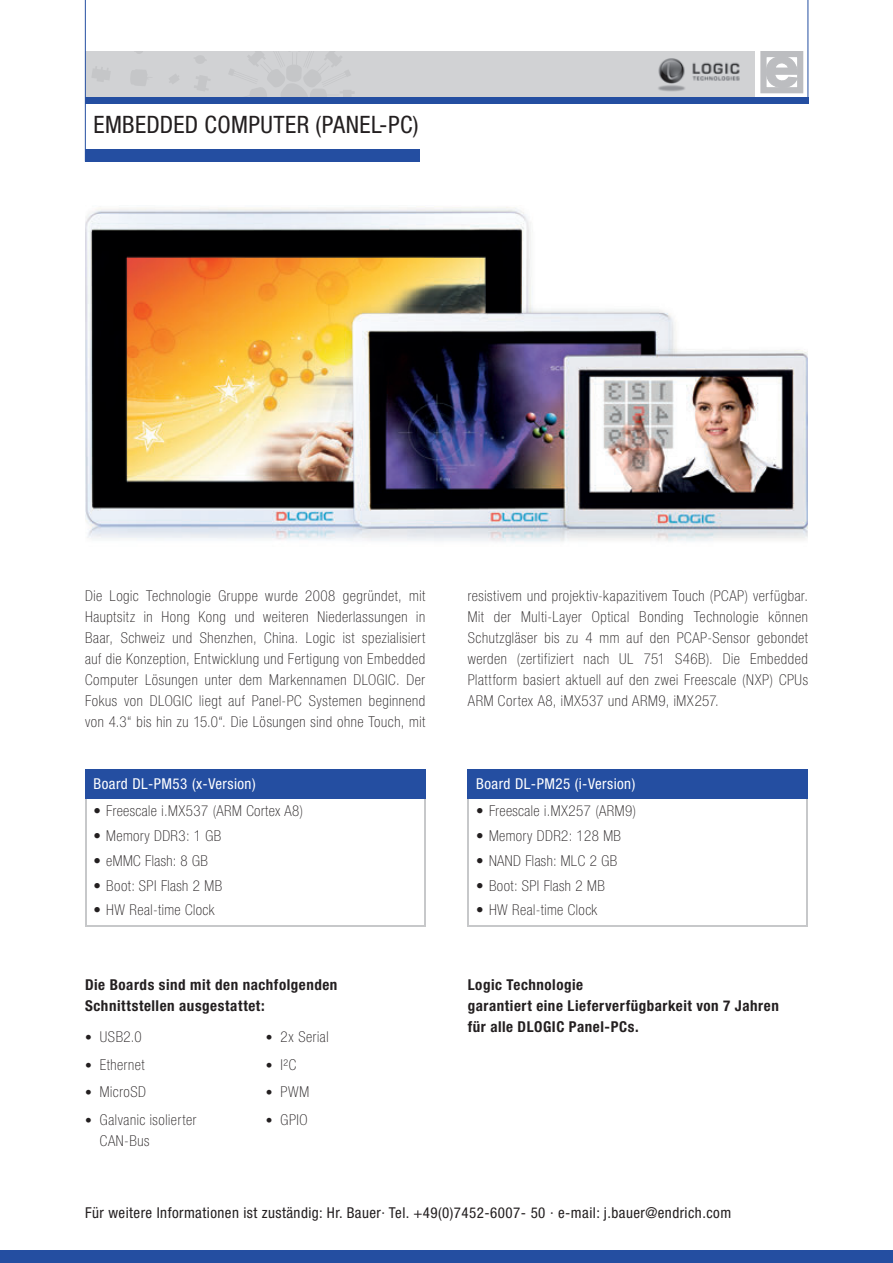
<style>
.page{position:relative;width:893px;height:1263px;background:#fff}
.page>*{position:absolute;margin:0;border:0;box-sizing:border-box;transform-origin:0 0}
.t1{font:condensed 24px "Helvetica Neue LT Std";letter-spacing:.015em;color:#231f20}
.t2{font:100 condensed 15px/21px "Helvetica Neue LT Std";letter-spacing:.03em;color:#231f20;text-align:justify}
.t3{font:700 condensed 15px/21px "Helvetica Neue LT Std";letter-spacing:.035em;color:#231f20}
.t4{font:condensed 15px "Helvetica Neue LT Std";letter-spacing:.03em;color:#231f20}
.t5{font:condensed 15px "Helvetica Neue LT Std";letter-spacing:.03em;color:#fff}
.s1{font-weight:400;font-size:13.5px}
</style>
<div class="page">
<div style="left:0;top:1250px;width:893px;height:13px;background:#244ea1"></div>
<div style="left:760px;top:51px;width:43px;height:42px;border:6px solid #bcbdc0"></div>
<svg style="left:764px;top:55px;width:34px;height:36px"></svg>
<hr style="left:808px;top:0;width:1px;height:102px;background:#244ea1">
<div style="left:86px;top:51px;width:669px;height:51px;background:#d1d2d4"></div>
<svg style="left:169px;top:74px;width:10px;height:10px"></svg>
<svg style="left:92px;top:66px;width:18px;height:16px"></svg>
<svg style="left:194px;top:75px;width:16px;height:16px"></svg>
<svg style="left:131px;top:70px;width:16px;height:16px"></svg>
<svg style="left:228px;top:51px;width:127px;height:47px"></svg>
<svg style="left:195px;top:56px;width:11px;height:8px"></svg>
<svg style="left:135px;top:51px;width:8px;height:3px"></svg>
<hr style="left:85px;top:0;width:1px;height:162px;background:#244ea1">
<div style="left:85px;top:98px;width:723px;height:6px;background:#244ea1"></div>
<div style="left:85px;top:149px;width:334px;height:13px;background:#244ea1"></div>
<img style="left:85px;top:207px;width:723px;height:335px">
<hr style="left:468px;top:772px;width:1px;height:155px;background:#c7c8ca">
<hr style="left:807px;top:772px;width:1px;height:155px;background:#c7c8ca">
<hr style="left:468px;top:926px;width:340px;height:1px;background:#c7c8ca">
<div style="left:468px;top:769px;width:340px;height:30px;background:#244ea1"></div>
<hr style="left:85px;top:772px;width:1px;height:155px;background:#c7c8ca">
<hr style="left:424px;top:772px;width:1px;height:155px;background:#c7c8ca">
<hr style="left:85px;top:926px;width:340px;height:1px;background:#c7c8ca">
<div style="left:85px;top:769px;width:340px;height:30px;background:#244ea1"></div>
<img style="left:658px;top:58px;width:82px;height:34px">
<h1 class="t1" style="left:94px;top:111px;width:326px">EMBEDDED COMPUTER (PANEL-PC)</h1>
<p class="t2" style="left:85px;top:585px;width:342px">Die Logic Technologie Gruppe wurde 2008 gegründet, mit Hauptsitz in Hong Kong und weiteren Niederlassungen in Baar, Schweiz und Shenzhen, China. Logic ist spezialisiert auf die Konzeption, Entwicklung und Fertigung von Embedded Computer Lösungen unter dem Markennamen DLOGIC. Der Fokus von DLOGIC liegt auf Panel-PC Systemen beginnend von 4.3“ bis hin zu 15.0“. Die Lösungen sind ohne Touch, mit</p>
<p class="t2" style="left:468px;top:585px;width:342px">resistivem und projektiv-kapazitivem Touch (PCAP) verfügbar.<br>Mit der Multi-Layer Optical Bonding Technologie können Schutzgläser bis zu 4 mm auf den PCAP-Sensor gebondet werden (zertifiziert nach UL 751 S46B). Die Embedded Plattform basiert aktuell auf den zwei Freescale (NXP) CPUs ARM Cortex A8, iMX537 und ARM9, iMX257.</p>
<p class="t5" style="left:94px;top:775px;width:164px">Board DL-PM53 (x-Version)</p>
<p class="t2" style="left:94px;top:800px;width:211px">• Freescale i.MX537 (ARM Cortex A8)</p>
<p class="t2" style="left:94px;top:825px;width:129px">• Memory DDR3: 1 GB</p>
<p class="t2" style="left:94px;top:850px;width:116px">• eMMC Flash: 8 GB</p>
<p class="t2" style="left:94px;top:875px;width:130px">• Boot: SPI Flash 2 MB</p>
<p class="t2" style="left:94px;top:899px;width:123px">• HW Real-time Clock</p>
<p class="t3" style="left:85px;top:974px;width:254px">Die Boards sind mit den nachfolgenden<br>Schnittstellen ausgestattet:</p>
<p class="t2" style="left:85px;top:1026px;width:58px"><span class="s1">•</span> USB2.0</p>
<p class="t2" style="left:85px;top:1053px;width:61px"><span class="s1">•</span> Ethernet</p>
<p class="t2" style="left:85px;top:1081px;width:62px"><span class="s1">•</span> MicroSD</p>
<p class="t2" style="left:100px;top:1109px;width:98px;text-indent:-15px"><span class="s1">•</span> Galvanic isolierter<br>CAN-Bus</p>
<p class="t2" style="left:266px;top:1026px;width:64px"><span class="s1">•</span> 2x Serial</p>
<p class="t2" style="left:266px;top:1053px;width:32px"><span class="s1">•</span> I²C</p>
<p class="t2" style="left:266px;top:1081px;width:45px"><span class="s1">•</span> PWM</p>
<p class="t2" style="left:266px;top:1109px;width:43px"><span class="s1">•</span> GPIO</p>
<p class="t5" style="left:476px;top:775px;width:161px">Board DL-PM25 (i-Version)</p>
<p class="t2" style="left:476px;top:800px;width:161px">• Freescale i.MX257 (ARM9)</p>
<p class="t2" style="left:476px;top:825px;width:146px">• Memory DDR2: 128 MB</p>
<p class="t2" style="left:476px;top:850px;width:142px">• NAND Flash: MLC 2 GB</p>
<p class="t2" style="left:476px;top:875px;width:130px">• Boot: SPI Flash 2 MB</p>
<p class="t2" style="left:476px;top:899px;width:123px">• HW Real-time Clock</p>
<p class="t3" style="left:468px;top:974px;width:313px">Logic Technologie<br>garantiert eine Lieferverfügbarkeit von 7 Jahren für alle DLOGIC Panel-PCs.</p>
<p class="t4" style="left:85px;top:1204px;width:648px">Für weitere Informationen ist zuständig: Hr. Bauer· Tel. +49(0)7452-6007- 50 · e-mail: j.bauer@endrich.com</p>
</div>
